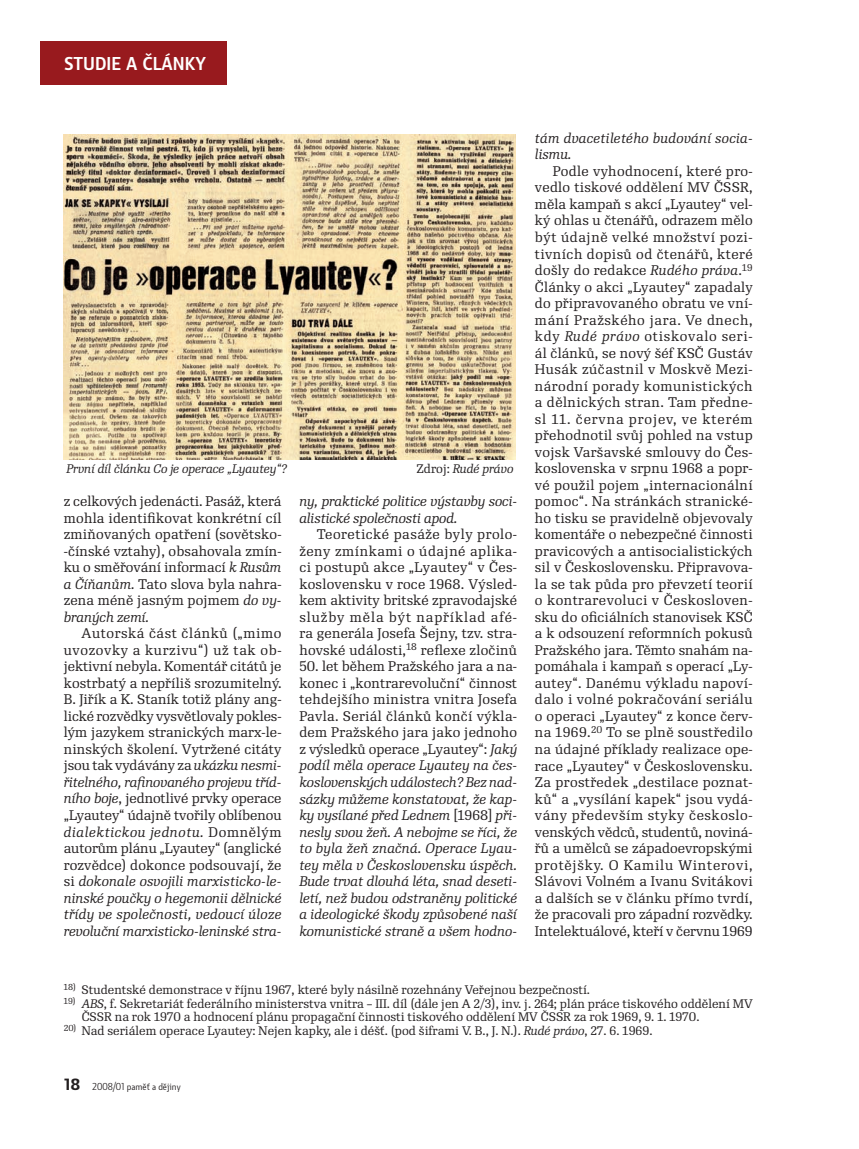
<style>
.page{position:relative;width:859px;height:1149px;background:#fff}
.page>*{position:absolute;margin:0;border:0;box-sizing:border-box;transform-origin:0 0}
.t1{font:700 18px "Botanika Lite CE";color:#fff}
.t2{font:13.5px/16.5px "Re Public Book CE";letter-spacing:.01em;color:#231f20;text-align:justify}
.t3{font:italic 13.5px/16.5px "Re Public Book CE";color:#231f20}
.t4{font:italic 13.5px/16.5px "Re Public Book CE";letter-spacing:.02em;color:#231f20}
.t5{font:12px/13.5px "Re Public Book CE";color:#231f20}
.t6{font:italic 12px "Re Public Book CE";color:#231f20}
.t7{font:9.75px "Botanika Lite CE";color:#231f20}
.s1{font-style:normal}
.s2{font-style:italic}
.s3{font-family:"Botanika Demi CE";font-weight:700;font-size:15.75px}
</style>
<div class="page">
<div style="left:41px;top:40px;width:186px;height:44px;background:#981a1e"></div>
<img style="left:64px;top:134px;width:452px;height:325px">
<h1 class="t1" style="left:64px;top:57px;width:144px">STUDIE A ČLÁNKY</h1>
<p class="t6" style="left:67px;top:464px;width:222px">První díl článku Co je operace „Lyautey“?</p>
<p class="t6" style="left:417px;top:464px;width:98px"><span class="s1">Zdroj:</span> Rudé právo</p>
<p class="t3" style="left:299px;top:494px;width:219px">ny, praktické politice výstavby soci&shy;alistické společnosti apod.</p>
<p class="t2" style="left:299px;top:527px;width:219px;text-indent:18px">Teoretické pasáže byly prolo&shy;ženy zmínkami o údajné aplika&shy;ci postupů akce „Lyautey“ v Čes&shy;koslovensku v roce 1968. Výsled&shy;kem aktivity britské zpravodajské služby měla být například afé&shy;ra generála Josefa Šejny, tzv. stra&shy;hovské události,<sup>18</sup> reflexe zločinů</p>
<p class="t3" style="left:299px;top:659px;width:219px;text-align:justify"><span class="s1">50. let během Pražského jara a na&shy;konec i „kontrarevoluční“ činnost tehdejšího ministra vnitra Josefa Pavla. Seriál článků končí výkla&shy;dem Pražského jara jako jednoho z výsledků operace „Lyautey“:</span> Jaký podíl měla operace Lyautey na čes&shy;koslovenských událostech? Bez nad&shy;sázky můžeme konstatovat, že kap&shy;ky vysílané před Lednem <span class="s1">[1968]</span> při&shy;nesly svou žeň. A nebojme se říci, že to byla žeň značná. Operace Lyau&shy;tey měla v Československu úspěch.<br>Bude trvat dlouhá léta, snad deseti&shy;letí, než budou odstraněny politické a ideologické škody způsobené naší komunistické straně a všem hodno-</p>
<p class="t2" style="left:64px;top:494px;width:219px">z celkových jedenácti. Pasáž, která mohla identifikovat konkrétní cíl zmiňovaných opatření (sovětsko--čínské vztahy), obsahovala zmín&shy;ku o směřování informací <span class="s2">k Rusům a Číňanům.</span> Tato slova byla nahra&shy;zena méně jasným pojmem <span class="s2">do vy&shy;braných zemí.</span></p>
<p class="t2" style="left:64px;top:626px;width:219px;text-indent:18px">Autorská část článků („mimo uvozovky a kurzivu“) už tak ob&shy;jektivní nebyla. Komentář citátů je kostrbatý a nepříliš srozumitelný.<br>B. Jiřík a K. Staník totiž plány ang&shy;lické rozvědky vysvětlovaly pokles&shy;lým jazykem stranických marx-le&shy;ninských školení. Vytržené citáty jsou tak vydávány za <span class="s2">ukázku nesmi&shy;řitelného, rafinovaného projevu tříd&shy;ního boje</span>, jednotlivé prvky operace „Lyautey“ údajně tvořily oblíbenou <span class="s2">dialektickou jednotu.</span> Domnělým autorům plánu „Lyautey“ (anglické rozvědce) dokonce podsouvají, že si <span class="s2">dokonale osvojili marxisticko-le&shy;ninské poučky o hegemonii dělnické třídy ve společnosti, vedoucí úloze revoluční marxisticko-leninské stra-</span></p>
<p class="t4" style="left:535px;top:131px;width:219px">tám dvacetiletého budování socia&shy;lismu.</p>
<p class="t2" style="left:535px;top:164px;width:219px;text-indent:18px">Podle vyhodnocení, které pro&shy;vedlo tiskové oddělení MV ČSSR, měla kampaň s akcí „Lyautey“ vel&shy;ký ohlas u čtenářů, odrazem mělo být údajně velké množství pozi&shy;tivních dopisů od čtenářů, které došly do redakce <span class="s2">Rudého práva</span>.<sup>19<br></sup>Články o akci „Lyautey“ zapadaly do připravovaného obratu ve vní&shy;mání Pražského jara. Ve dnech, kdy <span class="s2">Rudé právo</span> otiskovalo seri&shy;ál článků, se nový šéf KSČ Gustáv Husák zúčastnil v Moskvě Mezi&shy;národní porady komunistických a dělnických stran. Tam předne&shy;sl 11. června projev, ve kterém přehodnotil svůj pohled na vstup vojsk Varšavské smlouvy do Čes&shy;koslovenska v srpnu 1968 a popr&shy;vé použil pojem „internacionální pomoc“. Na stránkách stranické&shy;ho tisku se pravidelně objevovaly komentáře o nebezpečné činnosti pravicových a antisocialistických sil v Československu. Připravova&shy;la se tak půda pro převzetí teorií o kontrarevoluci v Českosloven&shy;sku do oficiálních stanovisek KSČ a k odsouzení reformních pokusů Pražského jara. Těmto snahám na&shy;pomáhala i kampaň s operací „Ly&shy;autey“. Danému výkladu napoví&shy;dalo i volné pokračování seriálu o operaci „Lyautey“ z konce červ&shy;na 1969.<sup>20</sup> To se plně soustředilo na údajné příklady realizace ope&shy;race „Lyautey“ v Československu.<br>Za prostředek „destilace poznat&shy;ků“ a „vysílání kapek“ jsou vydá&shy;vány především styky českoslo&shy;venských vědců, studentů, noviná&shy;řů a umělců se západoevropskými protějšky. O Kamilu Winterovi, Slávovi Volném a Ivanu Svitákovi a dalších se v článku přímo tvrdí, že pracovali pro západní rozvědky.<br>Intelektuálové, kteří v červnu 1969</p>
<p class="t5" style="left:64px;top:983px;width:528px"><sup>18)</sup> Studentské demonstrace v říjnu 1967, které byly násilně rozehnány Veřejnou bezpečností.</p>
<p class="t5" style="left:82px;top:997px;width:672px;text-indent:-18px"><sup>19)</sup> <span class="s2">ABS</span>, f. Sekretariát federálního ministerstva vnitra – III. díl (dále jen A 2/3), inv. j. 264; plán práce tiskového oddělení MV<br>ČSSR na rok 1970 a hodnocení plánu propagační činnosti tiskového oddělení MV ČSSR za rok 1969, 9. 1. 1970.</p>
<p class="t5" style="left:64px;top:1024px;width:590px"><sup>20)</sup> Nad seriálem operace Lyautey: Nejen kapky, ale i déšť. (pod šiframi V. B., J. N.). <span class="s2">Rudé právo</span>, 27. 6. 1969.</p>
<p class="t7" style="left:64px;top:1082px;width:118px"><span class="s3">18</span> 2008/01 paměť a dějiny</p>
</div>
